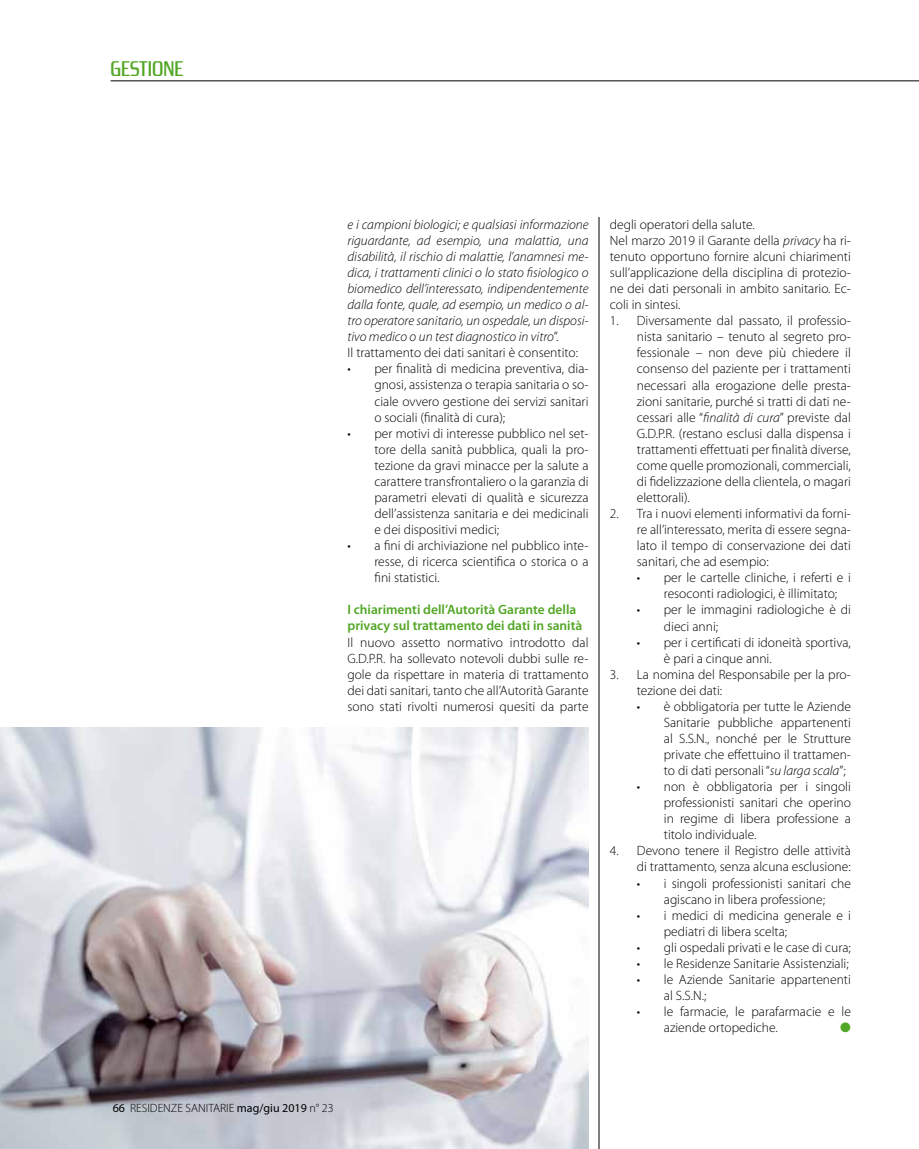
<style>
.page{position:relative;width:919px;height:1149px;background:#fff}
.page>*{position:absolute;margin:0;border:0;box-sizing:border-box;transform-origin:0 0}
.t1{font:21px "Zrnic Rg";color:#52a625}
.t2{font:300 13.5px/16px "Myriad Pro";color:#000;text-align:justify}
.t3{font:italic 300 13.5px/16px "Myriad Pro";color:#000}
.t4{font:600 13.5px/16px "Myriad Pro";color:#52a625}
.t5{font:500 13.5px "ITC Zapf Dingbats";color:#52a625}
.t6{font:300 12px "Myriad Pro";color:#000}
.s1{font-style:normal}
.s2{font-style:italic}
.s3{font-weight:400}
</style>
<div class="page">
<hr style="left:111px;top:81px;width:807px;height:1px;background:#000">
<hr style="left:598px;top:217px;width:1px;height:931px;background:#000">
<img style="left:0;top:727px;width:588px;height:421px">
<h1 class="t1" style="left:111px;top:56px;width:74px">GESTIONE</h1>
<p class="t3" style="left:347px;top:216px;width:242px">e i campioni biologici; e qualsiasi informazione riguardante, ad esempio, una malattia, una disabilità, il rischio di malattie, l’anamnesi me&shy;dica, i trattamenti clinici o lo stato fisiologico o biomedico dell’interessato, indipendentemente dalla fonte, quale, ad esempio, un medico o al&shy;tro operatore sanitario, un ospedale, un disposi&shy;tivo medico o un test diagnostico in vitro<span class="s1">”.<br>Il trattamento dei dati sanitari è consentito:</span></p>
<p class="t2" style="left:374px;top:361px;width:215px;text-indent:-27px">• per finalità di medicina preventiva, dia&shy;gnosi, assistenza o terapia sanitaria o so&shy;ciale ovvero gestione dei servizi sanitari o sociali (finalità di cura);</p>
<p class="t2" style="left:374px;top:425px;width:215px;text-indent:-27px">• per motivi di interesse pubblico nel set&shy;tore della sanità pubblica, quali la pro&shy;tezione da gravi minacce per la salute a carattere transfrontaliero o la garanzia di parametri elevati di qualità e sicurezza dell’assistenza sanitaria e dei medicinali e dei dispositivi medici;</p>
<p class="t2" style="left:374px;top:537px;width:215px;text-indent:-27px">• a fini di archiviazione nel pubblico inte&shy;resse, di ricerca scientifica o storica o a fini statistici.</p>
<p class="t4" style="left:347px;top:601px;width:236px">I chiarimenti dell’Autorità Garante della privacy sul trattamento dei dati in sanità</p>
<p class="t2" style="left:347px;top:634px;width:242px">Il nuovo assetto normativo introdotto dal G.D.P.R. ha sollevato notevoli dubbi sulle re&shy;gole da rispettare in materia di trattamento dei dati sanitari, tanto che all’Autorità Garante sono stati rivolti numerosi quesiti da parte</p>
<p class="t2" style="left:609px;top:216px;width:242px;text-align:left">degli operatori della salute.<br>Nel marzo 2019 il Garante della <span class="s2">privacy</span> ha ri&shy;tenuto opportuno fornire alcuni chiarimenti sull’applicazione della disciplina di protezio&shy;ne dei dati personali in ambito sanitario. Ec&shy;coli in sintesi.</p>
<p class="t2" style="left:636px;top:313px;width:215px;text-indent:-27px">1. Diversamente dal passato, il professio&shy;nista sanitario – tenuto al segreto pro&shy;fessionale – non deve più chiedere il consenso del paziente per i trattamenti necessari alla erogazione delle presta&shy;zioni sanitarie, purché si tratti di dati ne&shy;cessari alle “<span class="s2">finalità di cura</span>” previste dal G.D.P.R. (restano esclusi dalla dispensa i trattamenti effettuati per finalità diverse, come quelle promozionali, commerciali, di fidelizzazione della clientela, o magari elettorali).</p>
<p class="t2" style="left:636px;top:505px;width:215px;text-indent:-27px">2. Tra i nuovi elementi informativi da forni&shy;re all’interessato, merita di essere segna&shy;lato il tempo di conservazione dei dati sanitari, che ad esempio:</p>
<p class="t2" style="left:663px;top:570px;width:188px;text-indent:-27px">• per le cartelle cliniche, i referti e i resoconti radiologici, è illimitato;</p>
<p class="t2" style="left:663px;top:602px;width:188px;text-indent:-27px">• per le immagini radiologiche è di dieci anni;</p>
<p class="t2" style="left:663px;top:634px;width:188px;text-indent:-27px">• per i certificati di idoneità sportiva, è pari a cinque anni.</p>
<p class="t2" style="left:636px;top:666px;width:215px;text-indent:-27px">3. La nomina del Responsabile per la pro&shy;tezione dei dati:</p>
<p class="t2" style="left:663px;top:698px;width:188px;text-indent:-27px">• è obbligatoria per tutte le Aziende Sanitarie pubbliche appartenenti al S.S.N., nonché per le Strutture private che effettuino il trattamen&shy;to di dati personali “<span class="s2">su larga scala</span>”;</p>
<p class="t2" style="left:663px;top:778px;width:188px;text-indent:-27px">• non è obbligatoria per i singoli professionisti sanitari che operino in regime di libera professione a titolo individuale.</p>
<p class="t2" style="left:609px;top:842px;width:242px;text-align:right">4. Devono tenere il Registro delle attività di trattamento, senza alcuna esclusione:</p>
<p class="t2" style="left:636px;top:875px;width:215px;text-align:center">• i singoli professionisti sanitari che agiscano in libera professione;</p>
<p class="t2" style="left:663px;top:907px;width:188px;text-indent:-27px">• i medici di medicina generale e i pediatri di libera scelta;</p>
<p class="t2" style="left:636px;top:939px;width:215px">• gli ospedali privati e le case di cura;</p>
<p class="t2" style="left:636px;top:955px;width:213px">• le Residenze Sanitarie Assistenziali;</p>
<p class="t2" style="left:663px;top:971px;width:188px;text-indent:-27px">• le Aziende Sanitarie appartenenti al S.S.N.;</p>
<p class="t2" style="left:663px;top:1003px;width:188px;text-indent:-27px">• le farmacie, le parafarmacie e le aziende ortopediche.</p>
<p class="t5" style="left:840px;top:1020px;width:12px">●</p>
<p class="t6" style="left:113px;top:1100px;width:222px"><span class="s3">66</span> RESIDENZE SANITARIE <span class="s3">mag/giu 2019</span> n° 23</p>
</div>
